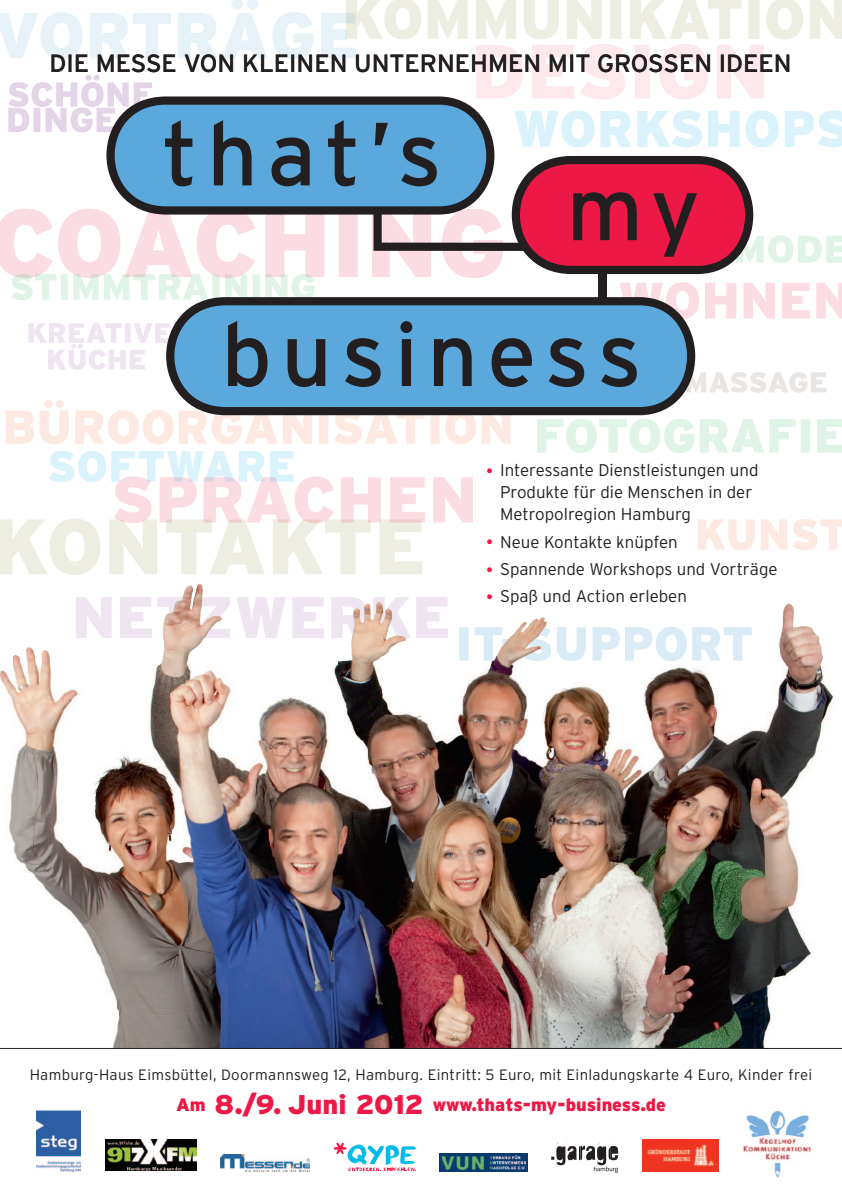
<style>
.page{position:relative;width:842px;height:1191px;background:#fff}
.page>*{position:absolute;margin:0;border:0;box-sizing:border-box;transform-origin:0 0}
.t1{font:24.9px "Interstate";color:#231f20}
.t2{font:900 18px "Interstate";color:#ed1845}
.t3{font:300 16.9px "Interstate";color:#231f20}
.t4{font:300 15px "Interstate";letter-spacing:.02em;color:#231f20}
.s1{font-size:22.6px;color:#ed1845}
.s2{font-size:27.1px}
</style>
<div class="page">
<svg style="left:537px;top:419px;width:305px;height:34px"></svg>
<svg style="left:6px;top:400px;width:505px;height:44px"></svg>
<svg style="left:698px;top:519px;width:144px;height:31px"></svg>
<svg style="left:0;top:451px;width:473px;height:124px"></svg>
<img style="left:0;top:583px;width:835px;height:465px">
<svg style="left:334px;top:1142px;width:82px;height:29px"></svg>
<img style="left:743px;top:1111px;width:67px;height:66px">
<img style="left:642px;top:1140px;width:77px;height:31px">
<img style="left:105px;top:1139px;width:91px;height:31px">
<svg style="left:551px;top:1142px;width:67px;height:30px"></svg>
<img style="left:36px;top:1109px;width:45px;height:64px">
<hr style="left:0;top:1048px;width:842px;height:1px;background:#231f20">
<img style="left:221px;top:1154px;width:89px;height:17px">
<img style="left:440px;top:1153px;width:87px;height:18px">
<svg style="left:166px;top:393px;width:518px;height:22px;background:#537d9b"></svg>
<svg style="left:0;top:0;width:842px;height:393px"></svg>
<p class="t1" style="left:49px;top:49px;width:743px">DIE MESSE VON KLEINEN UNTERNEHMEN MIT GROSSEN IDEEN</p>
<p class="t3" style="left:486px;top:461px;width:274px"><span class="s1">•</span> Interessante Dienstleistungen und</p>
<p class="t3" style="left:500px;top:483px;width:254px">Produkte für die Menschen in der</p>
<p class="t3" style="left:500px;top:505px;width:192px">Metropolregion Hamburg</p>
<p class="t3" style="left:486px;top:532px;width:194px"><span class="s1">•</span> Neue Kontakte knüpfen</p>
<p class="t3" style="left:486px;top:559px;width:293px"><span class="s1">•</span> Spannende Workshops und Vorträge</p>
<p class="t3" style="left:486px;top:587px;width:203px"><span class="s1">•</span> Spaß und Action erleben</p>
<p class="t4" style="left:30px;top:1066px;width:784px">Hamburg-Haus Eimsbüttel, Doormannsweg 12, Hamburg. Eintritt: 5 Euro, mit Einladungskarte 4 Euro, Kinder frei</p>
<p class="t2" style="left:176px;top:1094px;width:491px">Am <span class="s2">8./9. Juni 2012</span> www.thats-my-business.de</p>
</div>
